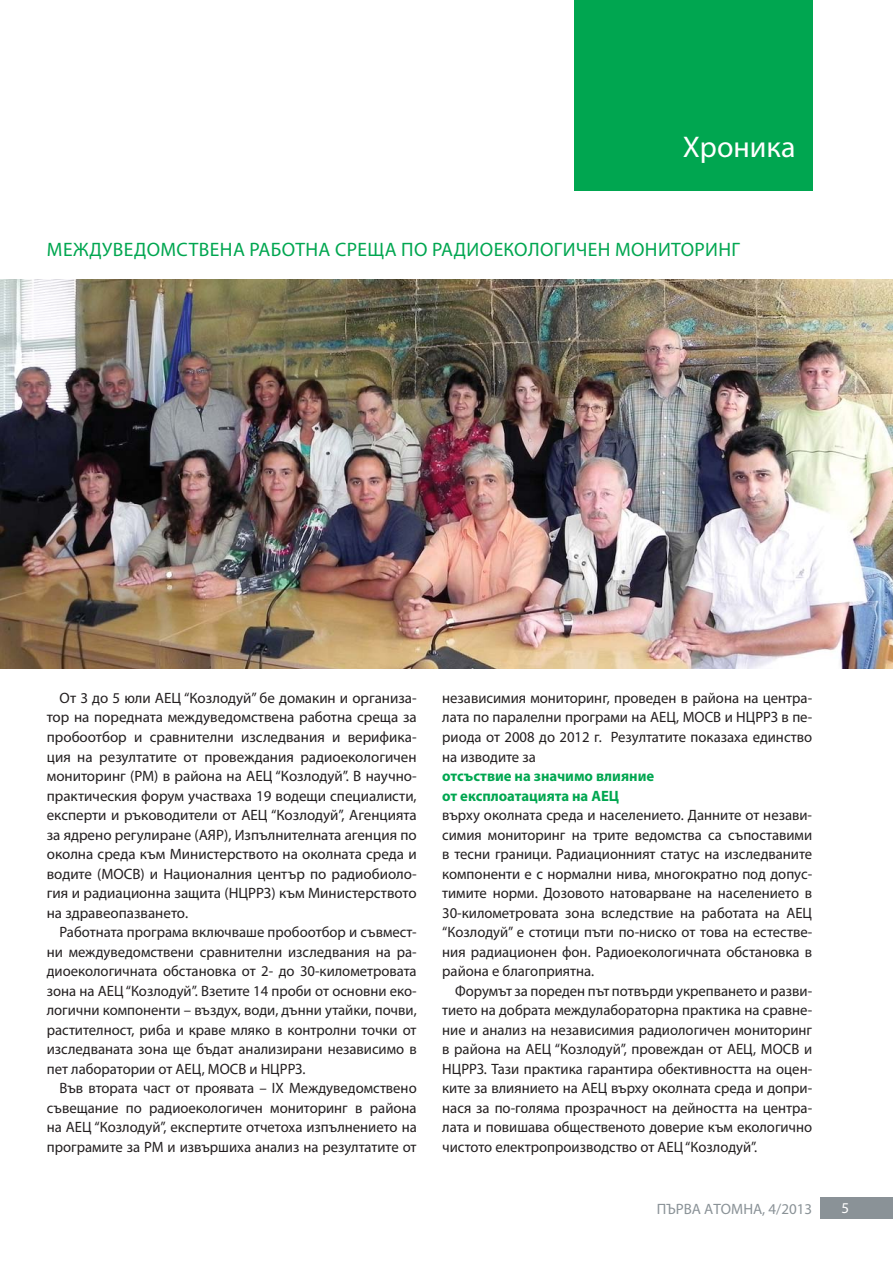
<style>
.page{position:relative;width:893px;height:1263px;background:#fff}
.page>*{position:absolute;margin:0;border:0;box-sizing:border-box;transform-origin:0 0}
.t1{font:30px "Myriad Pro";color:#fff}
.t2{font:19.5px "Myriad Pro";letter-spacing:.02em;color:#00a650}
.t3{font:15px/19.5px "Myriad Pro";color:#231f20;text-align:justify}
.t4{font:700 15px/19.5px "Myriad Pro";color:#00a650}
.t5{font:15px "Myriad Pro";color:#8a9297}
.t6{font:15px "Myriad Pro";color:#fff}
</style>
<div class="page">
<div style="left:821px;top:1197px;width:72px;height:21px;background:#8a9297"></div>
<div style="left:574px;top:0;width:238px;height:190px;background:#00a650"></div>
<img style="left:0;top:280px;width:893px;height:389px">
<h1 class="t1" style="left:683px;top:136px;width:114px">Хроника</h1>
<h2 class="t2" style="left:47px;top:242px;width:695px">МЕЖДУВЕДОМСТВЕНА РАБОТНА СРЕЩА ПО РАДИОЕКОЛОГИЧЕН МОНИТОРИНГ</h2>
<p class="t3" style="left:47px;top:690px;width:371px;text-indent:13px">От 3 до 5 юли АЕЦ “Козлодуй” бе домакин и организа&shy;тор на поредната междуведомствена работна среща за пробоотбор и сравнителни изследвания и верифика&shy;ция на резултатите от провеждания радиоекологичен мониторинг (РМ) в района на АЕЦ “Козлодуй”. В научно&shy;практическия форум участваха 19 водещи специалисти, експерти и ръководители от АЕЦ “Козлодуй”, Агенцията за ядрено регулиране (АЯР), Изпълнителната агенция по околна среда към Министерството на околната среда и водите (МОСВ) и Националния център по радиобиоло&shy;гия и радиационна защита (НЦРРЗ) към Министерството на здравеопазването.</p>
<p class="t3" style="left:47px;top:924px;width:371px;text-indent:13px">Работната програма включваше пробоотбор и съвмест&shy;ни междуведомствени сравнителни изследвания на ра&shy;диоекологичната обстановка от 2- до 30-километровата зона на АЕЦ “Козлодуй”. Взетите 14 проби от основни еко&shy;логични компоненти – въздух, води, дънни утайки, почви, растителност, риба и краве мляко в контролни точки от изследваната зона ще бъдат анализирани независимо в пет лаборатории от АЕЦ, МОСВ и НЦРРЗ.</p>
<p class="t3" style="left:47px;top:1080px;width:371px;text-indent:13px">Във втората част от проявата – IХ Междуведомствено съвещание по радиоекологичен мониторинг в района на АЕЦ “Козлодуй”, експертите отчетоха изпълнението на програмите за РМ и извършиха анализ на резултатите от</p>
<p class="t3" style="left:442px;top:690px;width:371px">независимия мониторинг, проведен в района на центра&shy;лата по паралелни програми на АЕЦ, МОСВ и НЦРРЗ в пе&shy;риода от 2008 до 2012 г. Резултатите показаха единство на изводите за</p>
<p class="t4" style="left:442px;top:766px;width:213px">отсъствие на значимо влияние от експлоатацията на АЕЦ</p>
<p class="t3" style="left:442px;top:807px;width:371px">върху околната среда и населението. Данните от незави&shy;симия мониторинг на трите ведомства са съпоставими в тесни граници. Радиационният статус на изследваните компоненти е с нормални нива, многократно под допус&shy;тимите норми. Дозовото натоварване на населението в 30-километровата зона вследствие на работата на АЕЦ “Козлодуй” е стотици пъти по-ниско от това на естестве&shy;ния радиационен фон. Радиоекологичната обстановка в района е благоприятна.</p>
<p class="t3" style="left:442px;top:982px;width:371px;text-indent:13px">Форумът за пореден път потвърди укрепването и разви&shy;тието на добрата междулабораторна практика на сравне&shy;ние и анализ на независимия радиологичен мониторинг в района на АЕЦ “Козлодуй”, провеждан от АЕЦ, МОСВ и НЦРРЗ. Тази практика гарантира обективността на оцен&shy;ките за влиянието на АЕЦ върху околната среда и допри&shy;нася за по-голяма прозрачност на дейността на центра&shy;лата и повишава общественото доверие към екологично чистото електропроизводство от АЕЦ “Козлодуй”.</p>
<p class="t5" style="left:657px;top:1203px;width:157px">ПЪРВА АТОМНА, 4/2013</p>
<p class="t6" style="left:842px;top:1202px;width:9px">5</p>
</div>
